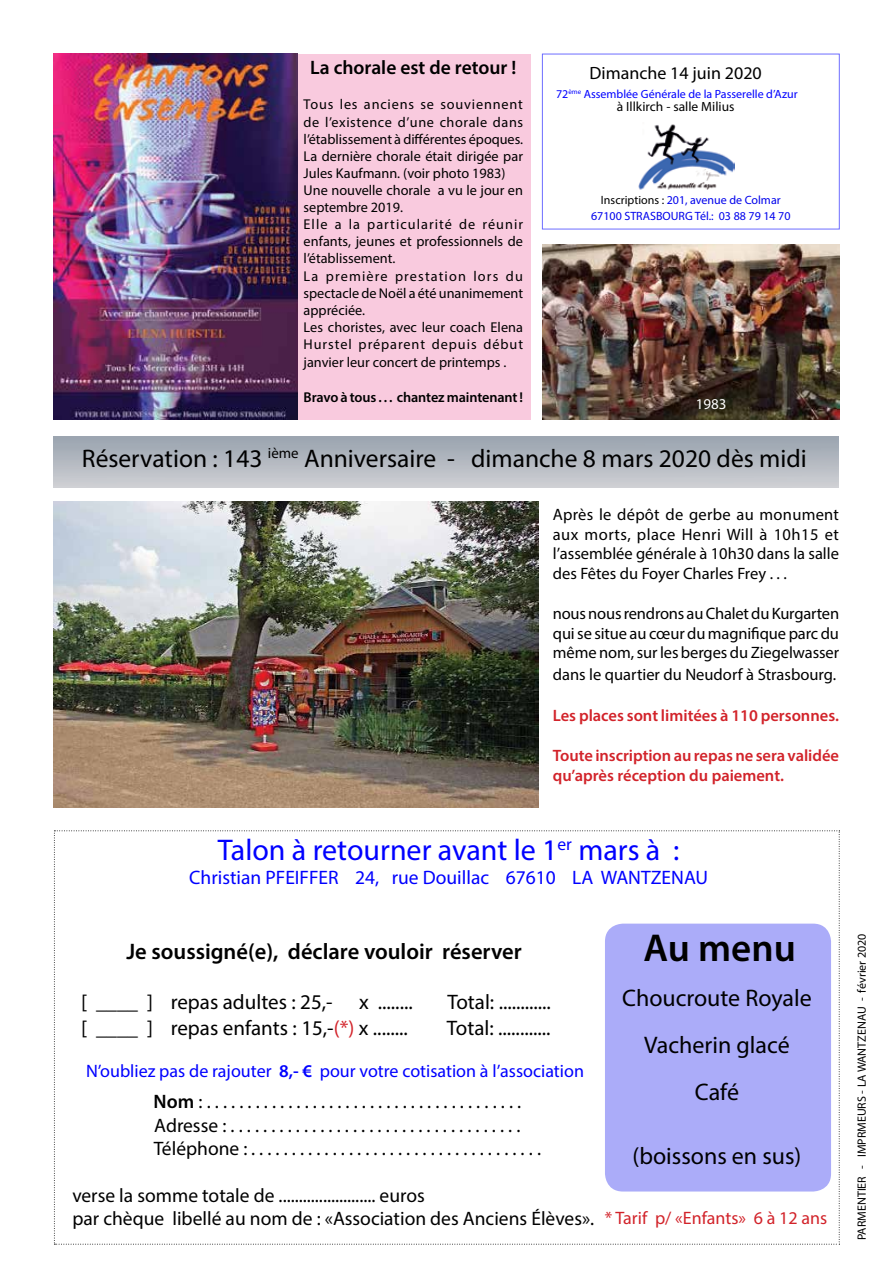
<style>
.page{position:relative;width:893px;height:1263px;background:#fff}
.page>*{position:absolute;margin:0;border:0;box-sizing:border-box;transform-origin:0 0}
.t1{font:600 39px "Myriad Pro";color:#000}
.t2{font:30px "Myriad Pro";color:#00f}
.t3{font:25.5px "Myriad Pro";color:#000}
.Normal__Web{font:24px "Myriad Pro";color:#000}
.t4{font:600 22.5px "Myriad Pro";color:#000}
.t5{font:21px "Myriad Pro";color:#000}
.t6{font:19.5px "Myriad Pro";color:#000}
.t7{font:19.5px "Myriad Pro";color:#00f}
._1{font:600 19.5px "Myriad Pro";color:#000}
._1-2{font:18px "Myriad Pro";color:#00f}
.t8{font:18px "Myriad Pro";color:#d2232a}
.t9{font:17.85px "Myriad Pro";color:#000}
._1-3{font:16.5px/19.8px "Myriad Pro";color:#000;text-align:justify}
._1-4{font:600 16.5px/19.8px "Myriad Pro";color:#d2232a}
._1-5{font:15px "Myriad Pro";color:#fff}
._1-6{font:14.25px/17.1px "Myriad Pro";color:#000;text-align:justify}
._1-7{font:600 14.25px "Myriad Pro";letter-spacing:-.005em;color:#000}
.t10{font:13.35px "Myriad Pro";color:#000}
.t11{font:12px "Myriad Pro";color:#0002ec}
._1-8{font:12px "Myriad Pro";color:#000}
.t12{font:11.85px "Myriad Pro";color:#00f}
.s1{color:#000}
.s2{color:#d2232a}
.s3{font-weight:600}
</style>
<div class="page">
<div style="left:54px;top:54px;width:476px;height:366px;background:#f9cade"></div>
<svg style="left:54px;top:830px;width:786px;height:415px"></svg>
<div style="left:605px;top:924px;width:226px;height:267px;background:#abacf9;border-radius:18px"></div>
<img style="left:638px;top:124px;width:97px;height:66px">
<img style="left:54px;top:501px;width:484px;height:306px">
<img style="left:54px;top:54px;width:243px;height:366px">
<img style="left:542px;top:244px;width:297px;height:176px">
<p class="_1" style="left:310px;top:55px;width:208px">La chorale est de retour !</p>
<p class="_1-6" style="left:304px;top:96px;width:221px">Tous les anciens se souviennent de l’existence d’une chorale dans l’établissement à différentes époques.<br>La dernière chorale était dirigée par Jules Kaufmann. (voir photo 1983)</p>
<p class="_1-6" style="left:304px;top:181px;width:221px">Une nouvelle chorale a vu le jour en septembre 2019.</p>
<p class="_1-6" style="left:304px;top:216px;width:221px">Elle a la particularité de réunir enfants, jeunes et professionnels de l’établissement.</p>
<p class="_1-6" style="left:304px;top:267px;width:221px">La première prestation lors du spectacle de Noël a été unanimement appréciée.</p>
<p class="_1-6" style="left:304px;top:318px;width:221px;line-height:17.5px">Les choristes, avec leur coach Elena Hurstel préparent depuis début janvier leur concert de printemps .</p>
<p class="_1-7" style="left:304px;top:388px;width:221px">Bravo à tous . . . chantez maintenant !</p>
<p class="t9" style="left:589px;top:62px;width:174px">Dimanche 14 juin 2020</p>
<p class="t12" style="left:556px;top:87px;width:243px">72<sup>ème</sup> Assemblée Générale de la Passerelle d’Azur</p>
<p class="t10" style="left:617px;top:99px;width:119px">à Illkirch - salle Milius</p>
<p class="t11" style="left:601px;top:192px;width:181px"><span class="s1">Inscriptions :</span> 201, avenue de Colmar</p>
<p class="t11" style="left:591px;top:209px;width:201px">67100 STRASBOURG Tél.: 03 88 79 14 70</p>
<p class="_1-5" style="left:696px;top:395px;width:32px">1983</p>
<p class="t3" style="left:82px;top:442px;width:726px">Réservation : 143 <sup>ième</sup> Anniversaire - dimanche 8 mars 2020 dès midi</p>
<p class="_1-3" style="left:553px;top:504px;width:288px">Après le dépôt de gerbe au monument aux morts, place Henri Will à 10h15 et l’assemblée générale à 10h30 dans la salle des Fêtes du Foyer Charles Frey . . .</p>
<p class="_1-3" style="left:553px;top:603px;width:288px">nous nous rendrons au Chalet du Kurgarten qui se situe au cœur du magnifique parc du même nom, sur les berges du Ziegelwasser</p>
<p class="_1-3" style="left:553px;top:664px;width:285px">dans le quartier du Neudorf à Strasbourg.</p>
<p class="_1-4" style="left:553px;top:706px;width:288px">Les places sont limitées à 110 personnes.</p>
<p class="_1-4" style="left:553px;top:745px;width:288px">Toute inscription au repas ne sera validée qu’après réception du paiement.</p>
<p class="t2" style="left:218px;top:832px;width:463px">Talon à retourner avant le 1<sup>er</sup> mars à :</p>
<p class="t7" style="left:189px;top:865px;width:520px">Christian PFEIFFER 24, rue Douillac 67610 LA WANTZENAU</p>
<p class="t4" style="left:126px;top:937px;width:397px">Je soussigné(e), déclare vouloir réserver</p>
<p class="t5" style="left:81px;top:989px;width:253px">[ ____ ] repas adultes : 25,-</p>
<p class="t5" style="left:359px;top:989px;width:55px">x ........</p>
<p class="t5" style="left:447px;top:989px;width:105px">Total: ............</p>
<p class="t5" style="left:81px;top:1014px;width:328px">[ ____ ] repas enfants : 15,-<span class="s2">(*)</span> x ........</p>
<p class="t5" style="left:447px;top:1014px;width:105px">Total: ............</p>
<p class="_1-2" style="left:86px;top:1059px;width:499px">N’oubliez pas de rajouter <span class="s3">8,- €</span> pour votre cotisation à l’association</p>
<p class="t6" style="left:154px;top:1090px;width:369px"><span class="s3">Nom</span> : . . . . . . . . . . . . . . . . . . . . . . . . . . . . . . . . . . . . . . .</p>
<p class="t6" style="left:154px;top:1113px;width:368px">Adresse : . . . . . . . . . . . . . . . . . . . . . . . . . . . . . . . . . . . .</p>
<p class="t6" style="left:154px;top:1136px;width:389px">Téléphone : . . . . . . . . . . . . . . . . . . . . . . . . . . . . . . . . . . . .</p>
<p class="t6" style="left:72px;top:1183px;width:354px">verse la somme totale de ........................ euros</p>
<p class="t6" style="left:72px;top:1207px;width:523px">par chèque libellé au nom de : «Association des Anciens Élèves».</p>
<p class="t1" style="left:644px;top:923px;width:154px">Au menu</p>
<p class="_1-8" style="left:854px;top:1240px;width:308px;rotate:-90deg">PARMENTIER - IMPRMEURS - LA WANTZENAU - février 2020</p>
<p class="Normal__Web" style="left:622px;top:983px;width:191px">Choucroute Royale</p>
<p class="Normal__Web" style="left:644px;top:1030px;width:147px">Vacherin glacé</p>
<p class="Normal__Web" style="left:695px;top:1077px;width:46px">Café</p>
<p class="Normal__Web" style="left:633px;top:1141px;width:170px">(boissons en sus)</p>
<p class="t8" style="left:605px;top:1207px;width:224px">* Tarif p/ «Enfants» 6 à 12 ans</p>
</div>
